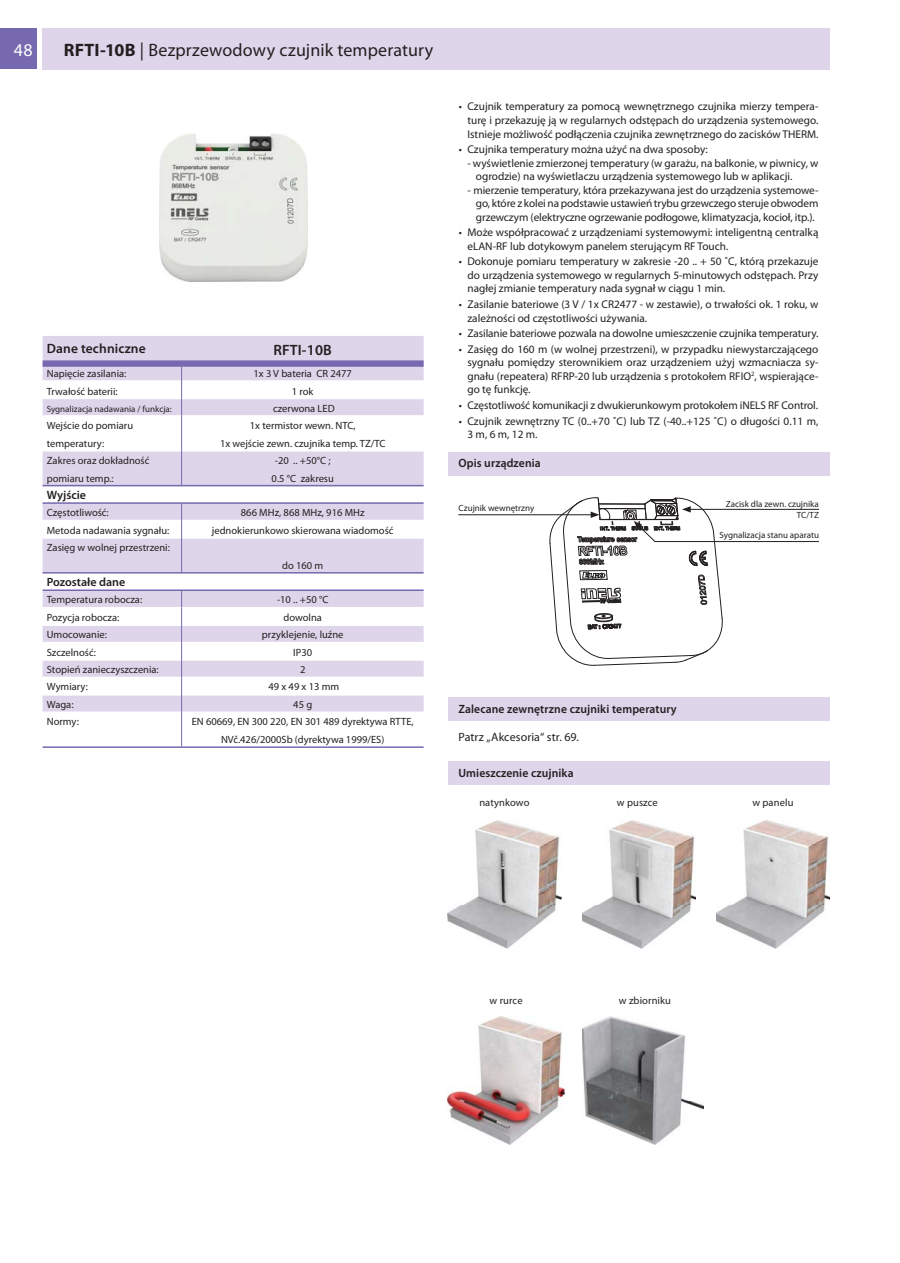
<style>
.page{position:relative;width:900px;height:1263px;background:#fff}
.page>*{position:absolute;margin:0;border:0;box-sizing:border-box;transform-origin:0 0}
.t1{font:18px "Myriad Pro";letter-spacing:.005em;color:#231f20}
.t2{font:18px "Myriad Pro";color:#fff}
.t3{font:600 15px "Myriad Pro";letter-spacing:.01em;color:#231f20}
.t4{font:600 13.5px "Myriad Pro";letter-spacing:.01em;color:#231f20}
.t5{font:600 12px "Myriad Pro";letter-spacing:.01em;color:#231f20}
.t6{font:12px "Myriad Pro";letter-spacing:.005em;color:#231f20}
.t7{font:11.25px/13.5px "Myriad Pro";color:#231f20;text-align:justify}
.t8{font:10.5px/17.4px "Myriad Pro";color:#231f20}
.t9{font:9px/10.8px "Myriad Pro";color:#231f20;text-align:right}
.s1{font-weight:700}
</style>
<div class="page">
<div style="left:43px;top:28px;width:786px;height:41px;background:#dfd5ea"></div>
<div style="left:0;top:28px;width:36px;height:41px;background:#7769af"></div>
<hr style="left:688px;top:509px;width:131px;height:1px;background:#231f20">
<hr style="left:654px;top:541px;width:165px;height:1px;background:#231f20">
<hr style="left:458px;top:514px;width:135px;height:1px;background:#231f20">
<img style="left:159px;top:134px;width:149px;height:148px">
<img style="left:448px;top:821px;width:113px;height:127px">
<img style="left:582px;top:821px;width:113px;height:127px">
<img style="left:582px;top:1016px;width:121px;height:128px">
<img style="left:448px;top:1016px;width:116px;height:128px">
<img style="left:716px;top:821px;width:113px;height:127px">
<svg style="left:549px;top:497px;width:173px;height:169px"></svg>
<div style="left:448px;top:761px;width:381px;height:24px;background:#dfd5ea"></div>
<svg style="left:43px;top:336px;width:380px;height:375px;fill:#dfd5ea"></svg>
<div style="left:43px;top:360px;width:380px;height:7px;background:#7769af"></div>
<hr style="left:43px;top:380px;width:138px;height:2px;background:#fff">
<hr style="left:182px;top:380px;width:241px;height:2px;background:#fff">
<hr style="left:43px;top:398px;width:138px;height:1px;background:#fff">
<hr style="left:182px;top:398px;width:241px;height:1px;background:#fff">
<hr style="left:43px;top:415px;width:138px;height:2px;background:#fff">
<hr style="left:182px;top:415px;width:241px;height:2px;background:#fff">
<hr style="left:43px;top:450px;width:138px;height:1px;background:#fff">
<hr style="left:182px;top:450px;width:241px;height:1px;background:#fff">
<hr style="left:43px;top:520px;width:138px;height:1px;background:#fff">
<hr style="left:182px;top:520px;width:241px;height:1px;background:#fff">
<hr style="left:43px;top:537px;width:138px;height:2px;background:#fff">
<hr style="left:182px;top:537px;width:241px;height:2px;background:#fff">
<hr style="left:43px;top:607px;width:138px;height:1px;background:#fff">
<hr style="left:182px;top:607px;width:241px;height:1px;background:#fff">
<hr style="left:43px;top:624px;width:138px;height:2px;background:#fff">
<hr style="left:182px;top:624px;width:241px;height:2px;background:#fff">
<hr style="left:43px;top:642px;width:138px;height:1px;background:#fff">
<hr style="left:182px;top:642px;width:241px;height:1px;background:#fff">
<hr style="left:43px;top:659px;width:138px;height:2px;background:#fff">
<hr style="left:182px;top:659px;width:241px;height:2px;background:#fff">
<hr style="left:43px;top:677px;width:138px;height:1px;background:#fff">
<hr style="left:182px;top:677px;width:241px;height:1px;background:#fff">
<hr style="left:43px;top:694px;width:138px;height:2px;background:#fff">
<hr style="left:182px;top:694px;width:241px;height:2px;background:#fff">
<svg style="left:181px;top:367px;width:1px;height:49px"></svg>
<hr style="left:181px;top:416px;width:1px;height:35px;background:#7769af">
<hr style="left:181px;top:451px;width:1px;height:34px;background:#7769af">
<svg style="left:181px;top:504px;width:1px;height:34px"></svg>
<hr style="left:181px;top:538px;width:1px;height:34px;background:#7769af">
<svg style="left:181px;top:591px;width:1px;height:121px"></svg>
<hr style="left:181px;top:712px;width:1px;height:34px;background:#7769af">
<hr style="left:43px;top:746px;width:380px;height:2px;background:#7769af">
<hr style="left:43px;top:572px;width:380px;height:1px;background:#7769af">
<hr style="left:43px;top:589px;width:380px;height:2px;background:#7769af">
<hr style="left:43px;top:485px;width:380px;height:1px;background:#7769af">
<hr style="left:43px;top:502px;width:380px;height:2px;background:#7769af">
<div style="left:448px;top:697px;width:381px;height:23px;background:#dfd5ea"></div>
<div style="left:448px;top:452px;width:381px;height:23px;background:#dfd5ea"></div>
<h1 class="t2" style="left:14px;top:43px;width:20px">48</h1>
<h1 class="t1" style="left:64px;top:43px;width:371px"><span class="s1">RFTI-10B</span> | Bezprzewodowy czujnik temperatury</h1>
<p class="t4" style="left:47px;top:344px;width:100px">Dane techniczne</p>
<p class="t8" style="left:47px;top:366px;width:81px">Napięcie zasilania:<br>Trwałość baterii:</p>
<p class="t9" style="left:47px;top:404px;width:126px">Sygnalizacja nadawania / funkcja:</p>
<p class="t8" style="left:47px;top:418px;width:104px">Wejście do pomiaru temperatury:<br>Zakres oraz dokładność pomiaru temp.:</p>
<p class="t5" style="left:47px;top:490px;width:41px">Wyjście</p>
<p class="t8" style="left:47px;top:505px;width:125px">Częstotliwość:<br>Metoda nadawania sygnału:<br>Zasięg w wolnej przestrzeni:</p>
<p class="t5" style="left:47px;top:577px;width:80px">Pozostałe dane</p>
<p class="t8" style="left:47px;top:592px;width:113px">Temperatura robocza:<br>Pozycja robocza:<br>Umocowanie:<br>Szczelność:<br>Stopień zanieczyszczenia:<br>Wymiary:<br>Waga:<br>Normy:</p>
<h2 class="t3" style="left:273px;top:345px;width:60px">RFTI-10B</h2>
<p class="t8" style="left:220px;top:366px;width:167px;text-align:center">1x 3 V bateria CR 2477<br>1 rok<br>czerwona LED<br>1x termistor wewn. NTC,<br>1x wejście zewn. czujnika temp. TZ/TC -20 .. +50°C ;<br>0.5 °C zakresu</p>
<p class="t8" style="left:212px;top:505px;width:183px;text-align:center">866 MHz, 868 MHz, 916 MHz jednokierunkowo skierowana wiadomość</p>
<p class="t8" style="left:282px;top:557px;width:43px">do 160 m</p>
<p class="t8" style="left:192px;top:592px;width:223px;text-align:center">-10 .. +50 °C<br>dowolna<br>przyklejenie, luźne<br>IP30<br>2<br>49 x 49 x 13 mm<br>45 g<br>EN 60669, EN 300 220, EN 301 489 dyrektywa RTTE,<br>NVč.426/2000Sb (dyrektywa 1999/ES)</p>
<p class="t7" style="left:467px;top:101px;width:352px;text-indent:-9px">• Czujnik temperatury za pomocą wewnętrznego czujnika mierzy tempera&shy;turę i przekazuję ją w regularnych odstępach do urządzenia systemowego.<br>Istnieje możliwość podłączenia czujnika zewnętrznego do zacisków THERM.</p>
<p class="t7" style="left:459px;top:144px;width:250px">• Czujnika temperatury można użyć na dwa sposoby:</p>
<p class="t7" style="left:476px;top:157px;width:344px;text-indent:-9px">- wyświetlenie zmierzonej temperatury (w garażu, na balkonie, w piwnicy, w ogrodzie) na wyświetlaczu urządzenia systemowego lub w aplikacji.</p>
<p class="t7" style="left:476px;top:184px;width:344px;text-indent:-9px">- mierzenie temperatury, która przekazywana jest do urządzenia systemowe&shy;go, które z kolei na podstawie ustawień trybu grzewczego steruje obwodem grzewczym (elektryczne ogrzewanie podłogowe, klimatyzacja, kocioł, itp.).</p>
<p class="t7" style="left:467px;top:227px;width:352px;text-indent:-9px">• Może współpracować z urządzeniami systemowymi: inteligentną centralką eLAN-RF lub dotykowym panelem sterującym RF Touch.</p>
<p class="t7" style="left:467px;top:256px;width:352px;text-indent:-9px">• Dokonuje pomiaru temperatury w zakresie -20 .. + 50 ˚C, którą przekazuje do urządzenia systemowego w regularnych 5-minutowych odstępach. Przy nagłej zmianie temperatury nada sygnał w ciągu 1 min.</p>
<p class="t7" style="left:467px;top:299px;width:352px;text-indent:-9px">• Zasilanie bateriowe (3 V / 1x CR2477 - w zestawie), o trwałości ok. 1 roku, w zależności od częstotliwości używania.</p>
<p class="t7" style="left:459px;top:328px;width:361px">• Zasilanie bateriowe pozwala na dowolne umieszczenie czujnika temperatury.</p>
<p class="t7" style="left:467px;top:343px;width:352px;text-indent:-9px">• Zasięg do 160 m (w wolnej przestrzeni), w przypadku niewystarczającego sygnału pomiędzy sterownikiem oraz urządzeniem użyj wzmacniacza sy&shy;gnału (repeatera) RFRP-20 lub urządzenia s protokołem RFIO<sup>2</sup>, wspierające&shy;go tę funkcję.</p>
<p class="t7" style="left:459px;top:400px;width:360px">• Częstotliwość komunikacji z dwukierunkowym protokołem iNELS RF Control.</p>
<p class="t7" style="left:467px;top:415px;width:352px;text-indent:-9px">• Czujnik zewnętrzny TC (0..+70 ˚C) lub TZ (-40..+125 ˚C) o długości 0.11 m,<br>3 m, 6 m, 12 m.</p>
<p class="t5" style="left:458px;top:459px;width:84px">Opis urządzenia</p>
<p class="t9" style="left:458px;top:504px;width:77px">Czujnik wewnętrzny</p>
<p class="t9" style="left:725px;top:500px;width:95px">Zacisk dla zewn. czujnika<br>TC/TZ</p>
<p class="t9" style="left:719px;top:531px;width:101px">Sygnalizacja stanu aparatu</p>
<p class="t5" style="left:458px;top:705px;width:220px">Zalecane zewnętrzne czujniki temperatury</p>
<p class="t6" style="left:458px;top:733px;width:122px">Patrz „Akcesoria“ str. 69.</p>
<p class="t5" style="left:458px;top:769px;width:117px">Umieszczenie czujnika</p>
<p class="t8" style="left:479px;top:795px;width:52px">natynkowo</p>
<p class="t8" style="left:617px;top:795px;width:42px">w puszce</p>
<p class="t8" style="left:752px;top:795px;width:43px">w panelu</p>
<p class="t8" style="left:489px;top:993px;width:35px">w rurce</p>
<p class="t8" style="left:618px;top:993px;width:54px">w zbiorniku</p>
</div>
